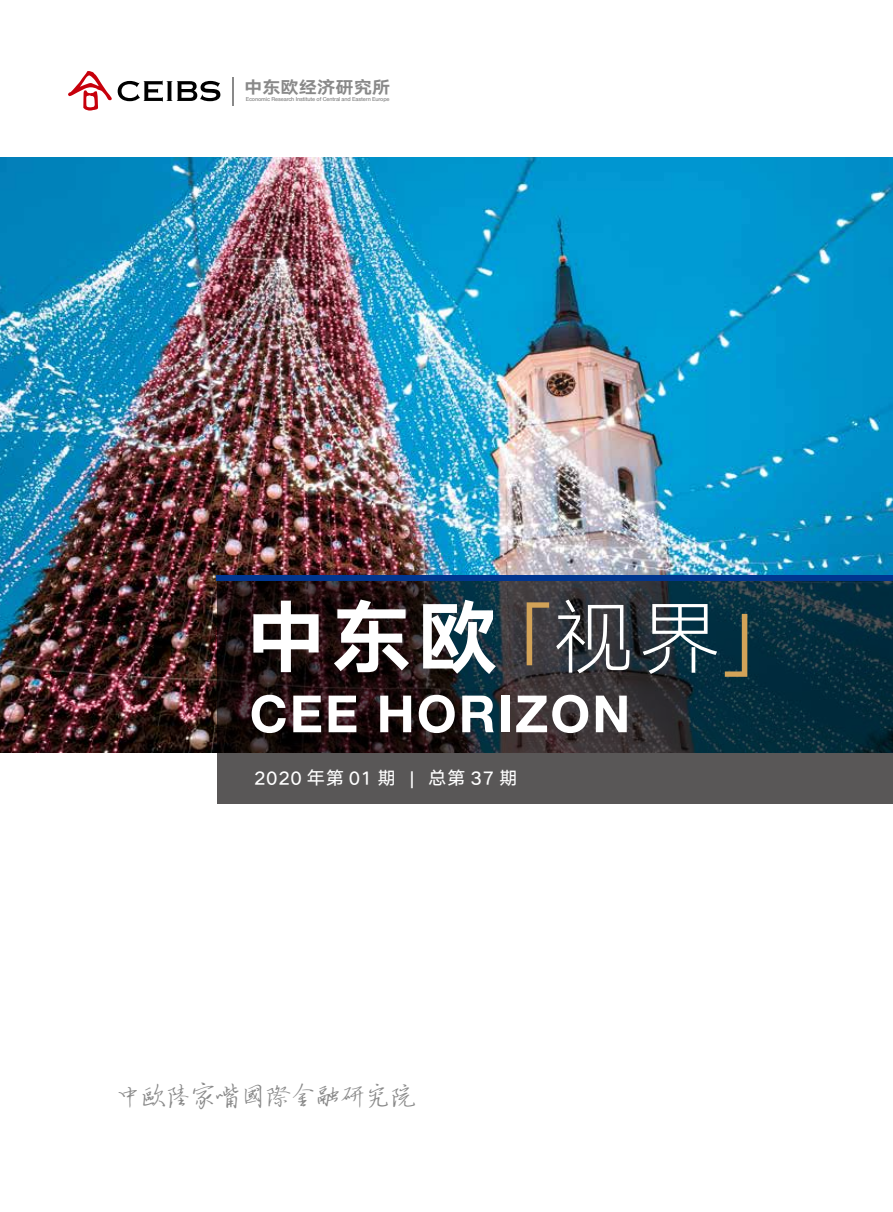
<style>
.page{position:relative;width:893px;height:1212px;background:#fff}
.page>*{position:absolute;margin:0;border:0;box-sizing:border-box;transform-origin:0 0}
.t1{font:81px "HY Qi Hei HZS";color:#fff}
.t2{font:700 51.3px "Helvetica Neue";letter-spacing:.04em;color:#fff}
.t3{font:27px "HY Han Shi Ti F";letter-spacing:-.075em;color:#898989}
.t4{font:18px "HY Qi Hei FZS";letter-spacing:.04em;color:#fff}
.t5{font:17.25px "HY Qi Hei HZS";color:#898989;scale:1.06 1}
.t6{font:500 5.4px "Helvetica Neue";letter-spacing:-.02em;color:#898989}
.s1{font-family:"HY Qi Hei DZS"}
</style>
<div class="page">
<img style="left:0;top:157px;width:893px;height:596px">
<svg style="left:217px;top:581px;width:676px;height:223px;background:#2a3136"></svg>
<svg style="left:527px;top:602px;width:22px;height:63px"></svg>
<svg style="left:725px;top:614px;width:22px;height:63px"></svg>
<svg style="left:68px;top:71px;width:44px;height:40px"></svg>
<svg style="left:118px;top:81px;width:102px;height:21px"></svg>
<hr style="left:232px;top:77px;width:2px;height:28px;background:#898989">
<div style="left:217px;top:575px;width:676px;height:6px;background:#003690"></div>
<h3 class="t5" style="left:244px;top:75px;width:140px">中东欧经济研究所</h3>
<p class="t6" style="left:246px;top:95px;width:145px">Economic Research Institute of Central and Eastern Europe</p>
<h1 class="t1" style="left:246px;top:578px;width:476px">中东欧 <span class="s1">视界</span></h1>
<h2 class="t2" style="left:250px;top:674px;width:382px">CEE HORIZON</h2>
<h3 class="t4" style="left:254px;top:765px;width:265px">2020 年第 01 期 | 总第 37 期</h3>
<h3 class="t3" style="left:115px;top:1081px;width:303px">中欧陆家嘴国际金融研究院</h3>
</div>
